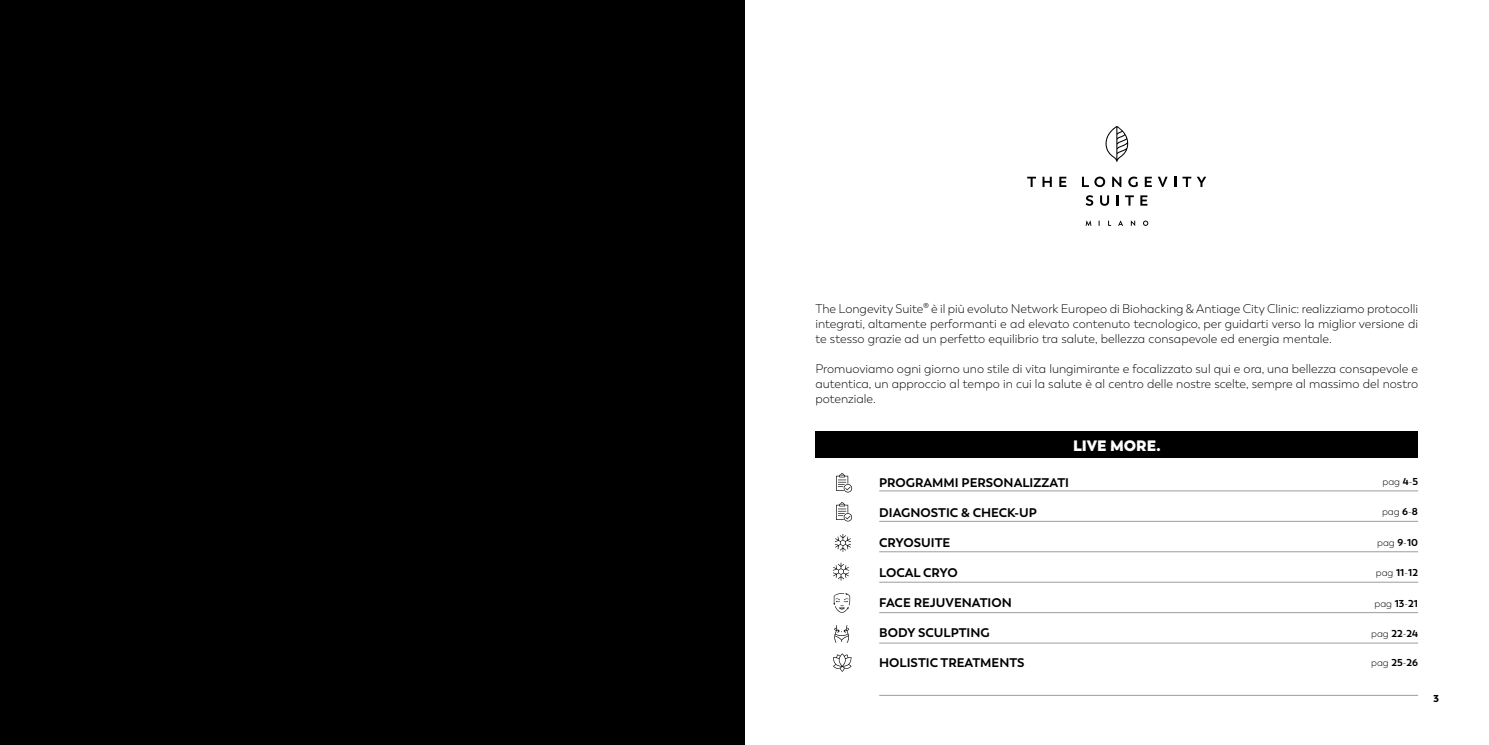
<style>
.page{position:relative;width:1489px;height:745px;background:#fff}
.page>*{position:absolute;margin:0;border:0;box-sizing:border-box;transform-origin:0 0}
.t1{font:800 15px "Trenda";color:#fff}
.t2{font:300 12.5px/15px "Trenda";color:#000;text-align:justify}
.t3{font:700 12.5px "Trenda";color:#000}
.t4{font:300 10px "Trenda";color:#000}
.t5{font:900 10px "Trenda";color:#000}
.s1{font-weight:700}
</style>
<div class="page">
<div style="left:815px;top:431px;width:602px;height:26px;background:#000"></div>
<div style="left:0;top:0;width:744px;height:744px;background:#000"></div>
<hr style="left:879px;top:490px;width:538px;height:1px;background:#9d9d9c">
<hr style="left:879px;top:521px;width:538px;height:1px;background:#9d9d9c">
<hr style="left:879px;top:551px;width:538px;height:1px;background:#9d9d9c">
<hr style="left:879px;top:612px;width:538px;height:1px;background:#9d9d9c">
<hr style="left:879px;top:581px;width:538px;height:1px;background:#9d9d9c">
<hr style="left:879px;top:642px;width:538px;height:1px;background:#9d9d9c">
<svg style="left:834px;top:534px;width:17px;height:17px"></svg>
<svg style="left:833px;top:562px;width:16px;height:18px"></svg>
<svg style="left:833px;top:593px;width:17px;height:19px"></svg>
<svg style="left:836px;top:502px;width:16px;height:19px"></svg>
<svg style="left:833px;top:653px;width:18px;height:18px"></svg>
<svg style="left:834px;top:625px;width:15px;height:17px"></svg>
<svg style="left:836px;top:473px;width:16px;height:19px"></svg>
<hr style="left:879px;top:694px;width:538px;height:1px;background:#9d9d9c">
<svg style="left:1027px;top:177px;width:8px;height:10px"></svg>
<svg style="left:1042px;top:177px;width:9px;height:10px"></svg>
<svg style="left:1059px;top:177px;width:7px;height:10px"></svg>
<svg style="left:1082px;top:177px;width:6px;height:10px"></svg>
<svg style="left:1094px;top:176px;width:11px;height:11px"></svg>
<svg style="left:1112px;top:176px;width:9px;height:11px"></svg>
<svg style="left:1128px;top:176px;width:9px;height:11px"></svg>
<svg style="left:1144px;top:177px;width:7px;height:10px"></svg>
<svg style="left:1158px;top:177px;width:9px;height:10px"></svg>
<svg style="left:1182px;top:177px;width:24px;height:10px"></svg>
<svg style="left:1085px;top:195px;width:8px;height:11px"></svg>
<svg style="left:1100px;top:195px;width:8px;height:11px"></svg>
<svg style="left:1116px;top:195px;width:2px;height:10px"></svg>
<svg style="left:1125px;top:195px;width:8px;height:10px"></svg>
<svg style="left:1140px;top:195px;width:7px;height:10px"></svg>
<svg style="left:1085px;top:220px;width:6px;height:6px"></svg>
<svg style="left:1118px;top:220px;width:4px;height:6px"></svg>
<svg style="left:1130px;top:220px;width:5px;height:6px"></svg>
<svg style="left:1143px;top:220px;width:5px;height:6px"></svg>
<svg style="left:1105px;top:126px;width:23px;height:36px"></svg>
<p class="t2" style="left:815px;top:301px;width:604px">The Longevity Suite® è il più evoluto Network Europeo di Biohacking &amp; Antiage City Clinic: realizziamo protocolli integrati, altamente performanti e ad elevato contenuto tecnologico, per guidarti verso la miglior versione di te stesso grazie ad un perfetto equilibrio tra salute, bellezza consapevole ed energia mentale.</p>
<p class="t2" style="left:815px;top:361px;width:604px">Promuoviamo ogni giorno uno stile di vita lungimirante e focalizzato sul qui e ora, una bellezza consapevole e autentica, un approccio al tempo in cui la salute è al centro delle nostre scelte, sempre al massimo del nostro potenziale.</p>
<p class="t1" style="left:1072px;top:435px;width:89px">LIVE MORE.</p>
<p class="t3" style="left:879px;top:474px;width:191px">PROGRAMMI PERSONALIZZATI</p>
<p class="t3" style="left:879px;top:504px;width:159px">DIAGNOSTIC &amp; CHECK-UP</p>
<p class="t3" style="left:879px;top:534px;width:73px">CRYOSUITE</p>
<p class="t3" style="left:879px;top:564px;width:80px">LOCAL CRYO</p>
<p class="t3" style="left:879px;top:594px;width:134px">FACE REJUVENATION</p>
<p class="t3" style="left:879px;top:624px;width:112px">BODY SCULPTING</p>
<p class="t3" style="left:879px;top:654px;width:147px">HOLISTIC TREATMENTS</p>
<p class="t4" style="left:1382px;top:475px;width:37px">pag <span class="s1">4</span>-<span class="s1">5</span></p>
<p class="t4" style="left:1381px;top:505px;width:38px">pag <span class="s1">6</span>-<span class="s1">8</span></p>
<p class="t4" style="left:1376px;top:536px;width:42px">pag <span class="s1">9</span>-<span class="s1">10</span></p>
<p class="t4" style="left:1375px;top:566px;width:44px">pag <span class="s1">11</span>-<span class="s1">12</span></p>
<p class="t4" style="left:1374px;top:597px;width:45px">pag <span class="s1">13</span>-<span class="s1">21</span></p>
<p class="t4" style="left:1370px;top:627px;width:48px">pag <span class="s1">22</span>-<span class="s1">24</span></p>
<p class="t4" style="left:1370px;top:656px;width:48px">pag <span class="s1">25</span>-<span class="s1">26</span></p>
<p class="t5" style="left:1433px;top:691px;width:7px">3</p>
</div>
